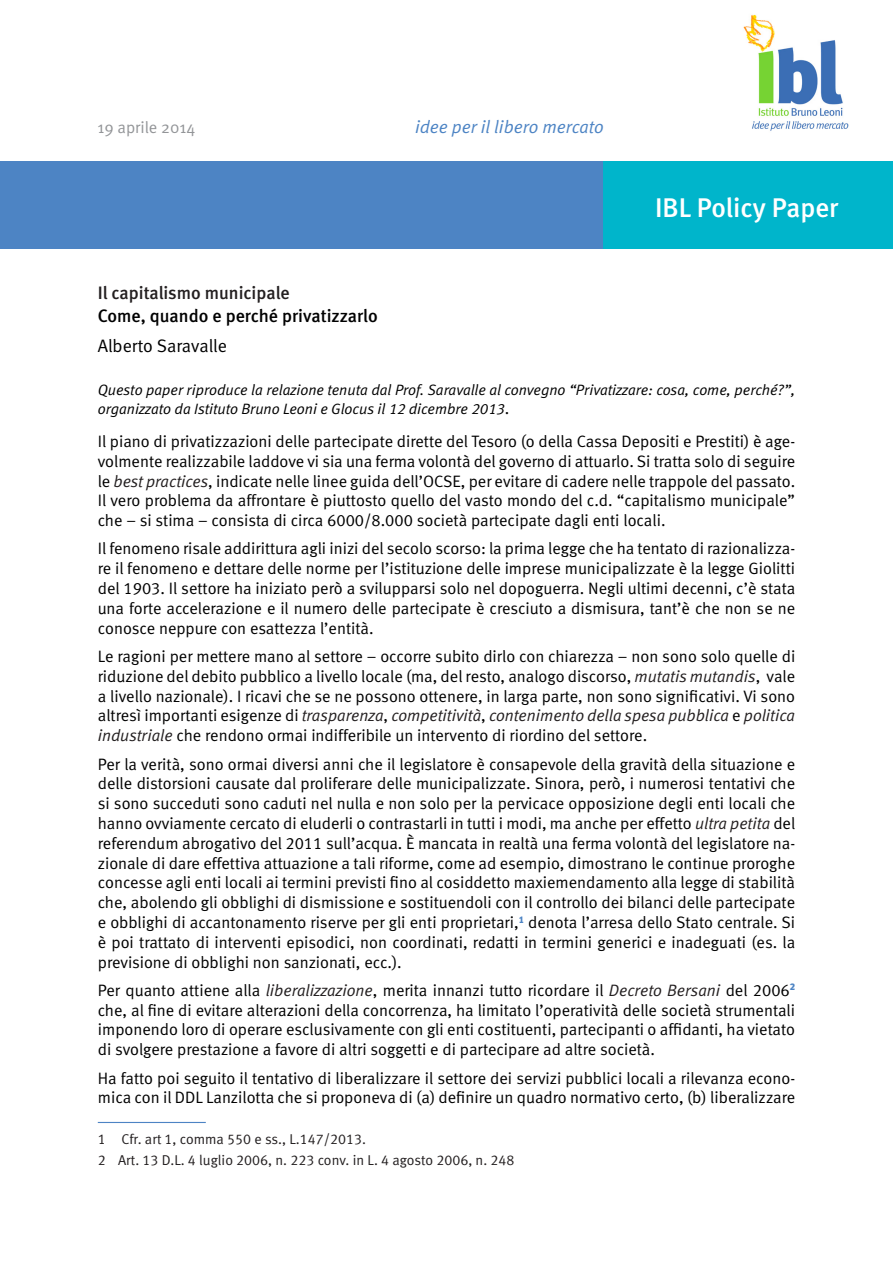
<style>
.page{position:relative;width:893px;height:1263px;background:#fff}
.page>*{position:absolute;margin:0;border:0;box-sizing:border-box;transform-origin:0 0}
.t1{font:500 27px "Meta";color:#fff}
.t2{font:500 18px "Meta";color:#000}
.t3{font:18px "Meta Medium LF";color:#231f20}
.t4{font:italic 18px "Meta Normal";color:#4d84c4}
.t5{font:18px "Meta Normal LF";letter-spacing:-.005em;color:#000}
.Body{font:16.5px/19.8px "Meta Normal LF";color:#000;text-align:justify}
.t6{font:16.5px "Meta Normal";color:#939598}
.Body-2{font:italic 15px/19.8px "Meta Normal LF";color:#000}
.Footnote{font:14.25px "Meta Normal LF";color:#231f20}
.s1{font-style:normal;font-size:16.5px}
.s2{font-style:italic;color:#231f20}
</style>
<div class="page">
<img style="left:743px;top:14px;width:106px;height:117px">
<div style="left:0;top:161px;width:714px;height:87px;background:#4d84c4"></div>
<div style="left:604px;top:161px;width:289px;height:87px;background:#00b5cb"></div>
<hr style="left:98px;top:1122px;width:108px;height:1px;background:#4d84c4">
<p class="t6" style="left:98px;top:118px;width:99px">19 aprile 2014</p>
<p class="t4" style="left:415px;top:117px;width:190px">idee per il libero mercato</p>
<p class="t3" style="left:98px;top:282px;width:193px">Il capitalismo municipale</p>
<p class="t2" style="left:98px;top:305px;width:281px">Come, quando e perché privatizzarlo</p>
<p class="t5" style="left:98px;top:335px;width:131px">Alberto Saravalle</p>
<h1 class="t1" style="left:655px;top:192px;width:185px">IBL Policy Paper</h1>
<p class="Body-2" style="left:98px;top:379px;width:699px">Questo paper riproduce la relazione tenuta dal Prof. Saravalle al convegno “Privatizzare: cosa, come, perché?”, organizzato da Istituto Bruno Leoni e Glocus il 12 dicembre 2013<span class="s1">.</span></p>
<p class="Body" style="left:98px;top:431px;width:699px">Il piano di privatizzazioni delle partecipate dirette del Tesoro (o della Cassa Depositi e Prestiti) è age&shy;volmente realizzabile laddove vi sia una ferma volontà del governo di attuarlo. Si tratta solo di seguire le <span class="s2">best practices</span>, indicate nelle linee guida dell’OCSE, per evitare di cadere nelle trappole del passato.<br>Il vero problema da affrontare è piuttosto quello del vasto mondo del c.d. “capitalismo municipale” che – si stima – consista di circa 6000/8.000 società partecipate dagli enti locali.</p>
<p class="Body" style="left:98px;top:539px;width:699px">Il fenomeno risale addirittura agli inizi del secolo scorso: la prima legge che ha tentato di razionalizza&shy;re il fenomeno e dettare delle norme per l’istituzione delle imprese municipalizzate è la legge Giolitti del 1903. Il settore ha iniziato però a svilupparsi solo nel dopoguerra. Negli ultimi decenni, c’è stata una forte accelerazione e il numero delle partecipate è cresciuto a dismisura, tant’è che non se ne conosce neppure con esattezza l’entità.</p>
<p class="Body" style="left:98px;top:646px;width:699px">Le ragioni per mettere mano al settore – occorre subito dirlo con chiarezza – non sono solo quelle di riduzione del debito pubblico a livello locale (ma, del resto, analogo discorso, <span class="s2">mutatis mutandis</span>, vale a livello nazionale). I ricavi che se ne possono ottenere, in larga parte, non sono significativi. Vi sono altresì importanti esigenze di <span class="s2">trasparenza</span>, <span class="s2">competitività</span>, <span class="s2">contenimento della spesa pubblica</span> e <span class="s2">politica industriale</span> che rendono ormai indifferibile un intervento di riordino del settore.</p>
<p class="Body" style="left:98px;top:754px;width:699px">Per la verità, sono ormai diversi anni che il legislatore è consapevole della gravità della situazione e delle distorsioni causate dal proliferare delle municipalizzate. Sinora, però, i numerosi tentativi che si sono succeduti sono caduti nel nulla e non solo per la pervicace opposizione degli enti locali che hanno ovviamente cercato di eluderli o contrastarli in tutti i modi, ma anche per effetto <span class="s2">ultra petita</span> del referendum abrogativo del 2011 sull’acqua. È mancata in realtà una ferma volontà del legislatore na&shy;zionale di dare effettiva attuazione a tali riforme, come ad esempio, dimostrano le continue proroghe concesse agli enti locali ai termini previsti fino al cosiddetto maxiemendamento alla legge di stabilità che, abolendo gli obblighi di dismissione e sostituendoli con il controllo dei bilanci delle partecipate e obblighi di accantonamento riserve per gli enti proprietari,<sup>1</sup> denota l’arresa dello Stato centrale. Si è poi trattato di interventi episodici, non coordinati, redatti in termini generici e inadeguati (es. la previsione di obblighi non sanzionati, ecc.).</p>
<p class="Body" style="left:98px;top:980px;width:699px">Per quanto attiene alla <span class="s2">liberalizzazione</span>, merita innanzi tutto ricordare il <span class="s2">Decreto Bersani</span> del 2006<sup>2 </sup>che, al fine di evitare alterazioni della concorrenza, ha limitato l’operatività delle società strumentali imponendo loro di operare esclusivamente con gli enti costituenti, partecipanti o affidanti, ha vietato di svolgere prestazione a favore di altri soggetti e di partecipare ad altre società.</p>
<p class="Body" style="left:98px;top:1068px;width:699px">Ha fatto poi seguito il tentativo di liberalizzare il settore dei servizi pubblici locali a rilevanza econo&shy;mica con il DDL Lanzilotta che si proponeva di (a) definire un quadro normativo certo, (b) liberalizzare</p>
<p class="Footnote" style="left:98px;top:1131px;width:270px">1 Cfr. art 1, comma 550 e ss., L.147/2013.</p>
<p class="Footnote" style="left:98px;top:1152px;width:418px">2 Art. 13 D.L. 4 luglio 2006, n. 223 conv. in L. 4 agosto 2006, n. 248</p>
</div>
